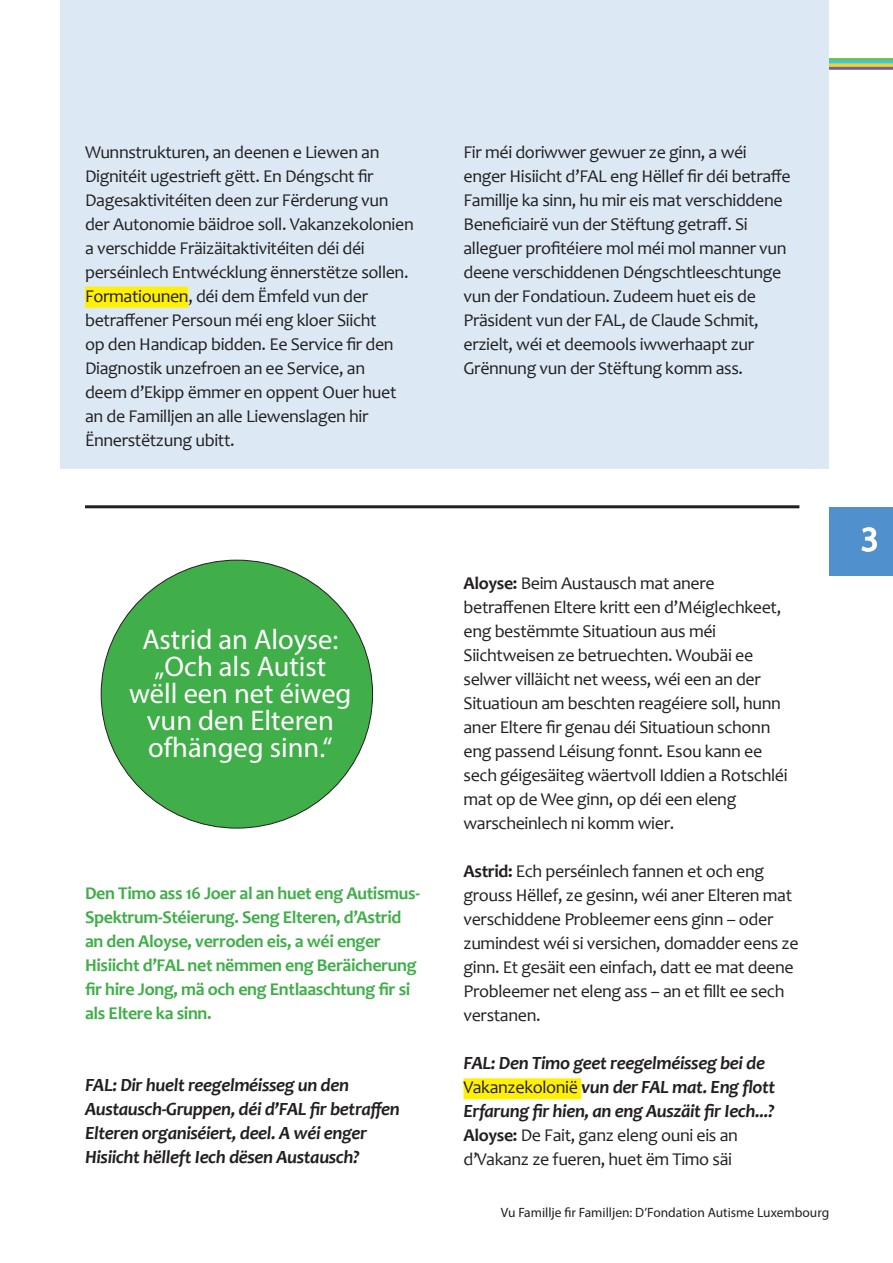
<style>
.page{position:relative;width:893px;height:1263px;background:#fff}
.page>*{position:absolute;margin:0;border:0;box-sizing:border-box;transform-origin:0 0}
.t1{font:34.5px "Myriad Pro";color:#fff}
.t2{font:28.5px/27px "Myriad Pro";color:#fff;text-align:center}
.t3{font:italic 700 18.75px/24px "Candara";letter-spacing:-.02em;color:#231f20}
.t4{font:18px/24px "Candara";letter-spacing:-.02em;color:#231f20}
.t5{font:700 18px/24px "Candara";letter-spacing:-.02em;color:#40ae49}
.t6{font:13.5px "Myriad Pro";color:#231f20}
.s1{font-weight:700}
.s2{font-weight:400;font-style:normal;font-size:18px}
</style>
<div class="page">
<div style="left:829px;top:507px;width:64px;height:69px;background:#5090cc"></div>
<svg style="left:861px;top:527px;width:16px;height:25px"></svg>
<hr style="left:689px;top:58px;width:204px;height:3px;background:#79c142">
<hr style="left:695px;top:61px;width:198px;height:3px;background:#38c6f4">
<hr style="left:700px;top:64px;width:193px;height:3px;background:#fcd406">
<hr style="left:707px;top:67px;width:186px;height:3px;background:#7a5ca7">
<div style="left:60px;top:0;width:768px;height:469px;background:#dce9f5"></div>
<div style="left:85px;top:287px;width:103px;height:21px;background:#fff101"></div>
<div style="left:463px;top:1078px;width:118px;height:21px;background:#fff101"></div>
<div style="left:101px;top:560px;width:272px;height:268px;background:#40ae49;border-radius:50%"></div>
<hr style="left:85px;top:505px;width:714px;height:3px;background:#231f20">
<p class="t4" style="left:85px;top:140px;width:330px">Wunnstrukturen, an deenen e Liewen an Dignitéit ugestrieft gëtt. En Déngscht fir Dagesaktivitéiten deen zur Fërderung vun der Autonomie bäidroe soll. Vakanzekolonien a verschidde Fräizäitaktivitéiten déi déi perséinlech Entwécklung ënnerstëtze sollen.<br>Formatiounen, déi dem Ëmfeld vun der betraffener Persoun méi eng kloer Siicht<br>op den Handicap bidden. Ee Service fir den Diagnostik unzefroen an ee Service, an<br>deem d’Ekipp ëmmer en oppent Ouer huet an de Familljen an alle Liewenslagen hir Ënnerstëtzung ubitt.</p>
<h2 class="t2" style="left:129px;top:625px;width:224px">Astrid an Aloyse: „Och als Autist wëll een net éiweg vun den Elteren ofhängeg sinn.“</h2>
<p class="t5" style="left:85px;top:881px;width:336px">Den Timo ass 16 Joer al an huet eng Autismus-Spektrum-Stéierung. Seng Elteren, d’Astrid an den Aloyse, verroden eis, a wéi enger Hisiicht d’FAL net nëmmen eng Beräicherung fir hire Jong, mä och eng Entlaaschtung fir si als Eltere ka sinn.</p>
<p class="t3" style="left:85px;top:1072px;width:316px">FAL: Dir huelt reegelméisseg un den Austausch-Gruppen, déi d’FAL fir betraffen Elteren organiséiert, deel. A wéi enger Hisiicht hëlleft Iech dësen Austausch?</p>
<p class="t4" style="left:463px;top:140px;width:329px">Fir méi doriwwer gewuer ze ginn, a wéi enger Hisiicht d’FAL eng Hëllef fir déi betraffe Famillje ka sinn, hu mir eis mat verschiddene Beneficiairë vun der Stëftung getraff. Si alleguer profitéiere mol méi mol manner vun deene verschiddenen Déngschtleeschtunge vun der Fondatioun. Zudeem huet eis de Präsident vun der FAL, de Claude Schmit, erzielt, wéi et deemools iwwerhaapt zur Grënnung vun der Stëftung komm ass.</p>
<p class="t4" style="left:463px;top:571px;width:326px"><span class="s1">Aloyse:</span> Beim Austausch mat anere betraffenen Eltere kritt een d’Méiglechkeet, eng bestëmmte Situatioun aus méi Siichtweisen ze betruechten. Woubäi ee selwer villäicht net weess, wéi een an der Situatioun am beschten reagéiere soll, hunn aner Eltere fir genau déi Situatioun schonn eng passend Léisung fonnt. Esou kann ee sech géigesäiteg wäertvoll Iddien a Rotschléi mat op de Wee ginn, op déi een eleng warscheinlech ni komm wier.</p>
<p class="t4" style="left:463px;top:859px;width:337px"><span class="s1">Astrid:</span> Ech perséinlech fannen et och eng grouss Hëllef, ze gesinn, wéi aner Elteren mat verschiddene Probleemer eens ginn – oder zumindest wéi si versichen, domadder eens ze ginn. Et gesäit een einfach, datt ee mat deene Probleemer net eleng ass – an et fillt ee sech verstanen.</p>
<p class="t3" style="left:463px;top:1051px;width:313px">FAL: Den Timo geet reegelméisseg bei de<br><span class="s2">Vakanzekolonië</span> vun der FAL mat. Eng flott<br>Erfarung fir hien, an eng Auszäit fir Iech...?</p>
<p class="t4" style="left:463px;top:1123px;width:276px"><span class="s1">Aloyse:</span> De Fait, ganz eleng ouni eis an d’Vakanz ze fueren, huet ëm Timo säi</p>
<p class="t6" style="left:501px;top:1204px;width:330px">Vu Famillje fir Familljen: D’Fondation Autisme Luxembourg</p>
<h1 class="t1" style="left:861px;top:518px;width:19px">3</h1>
</div>
